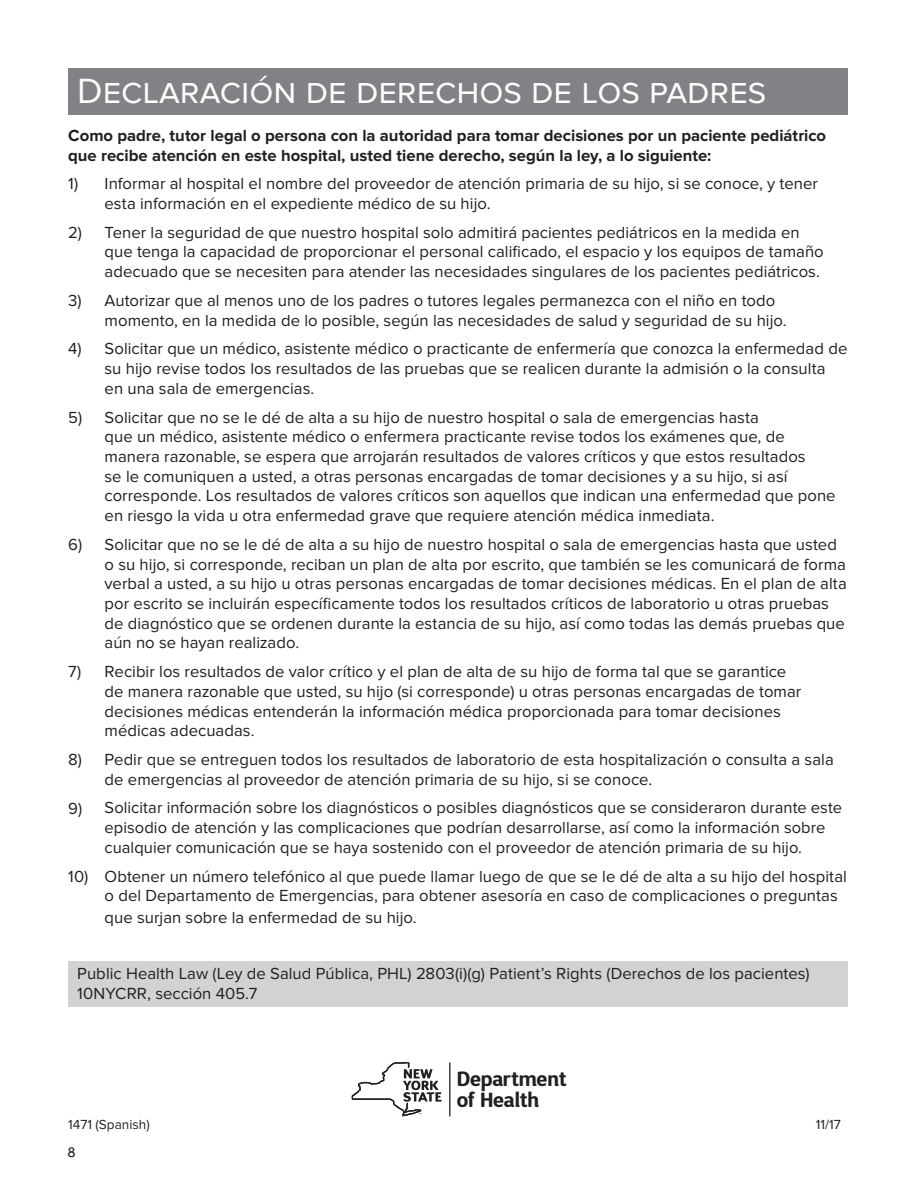
<style>
.page{position:relative;width:918px;height:1188px;background:#fff}
.page>*{position:absolute;margin:0;border:0;box-sizing:border-box;transform-origin:0 0}
.t1{font:36.3px "Proxima Nova";color:#fcfcfc}
.t2{font:700 20.55px/20.9px "D Sari";letter-spacing:-.01em;color:#231f20}
.t3{font:16.65px/19.6px "Proxima Nova";letter-spacing:.005em;color:#231f20}
.t4{font:700 16.65px/19.6px "Proxima Nova";color:#231f20}
.t5{font:15px "Effra";color:#231f20}
.t6{font:13.65px "Proxima Nova";color:#231f20}
</style>
<div class="page">
<div style="left:68px;top:68px;width:780px;height:47px;background:#808285"></div>
<div style="left:68px;top:962px;width:780px;height:45px;background:#d1d2d4"></div>
<hr style="left:449px;top:1062px;width:1px;height:55px;background:#231f20">
<svg style="left:352px;top:1062px;width:90px;height:54px"></svg>
<p class="t1" style="left:77px;top:70px;width:690px">Declaración de derechos de los padres</p>
<p class="t4" style="left:68px;top:126px;width:759px">Como padre, tutor legal o persona con la autoridad para tomar decisiones por un paciente pediátrico que recibe atención en este hospital, usted tiene derecho, según la ley, a lo siguiente:</p>
<p class="t3" style="left:105px;top:174px;width:715px;text-indent:-36px">1) Informar al hospital el nombre del proveedor de atención primaria de su hijo, si se conoce, y tener esta información en el expediente médico de su hijo.</p>
<p class="t3" style="left:105px;top:223px;width:721px;text-indent:-36px">2) Tener la seguridad de que nuestro hospital solo admitirá pacientes pediátricos en la medida en que tenga la capacidad de proporcionar el personal calificado, el espacio y los equipos de tamaño adecuado que se necesiten para atender las necesidades singulares de los pacientes pediátricos.</p>
<p class="t3" style="left:105px;top:291px;width:684px;text-indent:-36px">3) Autorizar que al menos uno de los padres o tutores legales permanezca con el niño en todo momento, en la medida de lo posible, según las necesidades de salud y seguridad de su hijo.</p>
<p class="t3" style="left:105px;top:339px;width:744px;text-indent:-36px">4) Solicitar que un médico, asistente médico o practicante de enfermería que conozca la enfermedad de su hijo revise todos los resultados de las pruebas que se realicen durante la admisión o la consulta en una sala de emergencias.</p>
<p class="t3" style="left:105px;top:407px;width:733px;text-indent:-36px">5) Solicitar que no se le dé de alta a su hijo de nuestro hospital o sala de emergencias hasta<br>que un médico, asistente médico o enfermera practicante revise todos los exámenes que, de manera razonable, se espera que arrojarán resultados de valores críticos y que estos resultados<br>se le comuniquen a usted, a otras personas encargadas de tomar decisiones y a su hijo, si así corresponde. Los resultados de valores críticos son aquellos que indican una enfermedad que pone en riesgo la vida u otra enfermedad grave que requiere atención médica inmediata.</p>
<p class="t3" style="left:105px;top:535px;width:744px;text-indent:-36px">6) Solicitar que no se le dé de alta a su hijo de nuestro hospital o sala de emergencias hasta que usted o su hijo, si corresponde, reciban un plan de alta por escrito, que también se les comunicará de forma verbal a usted, a su hijo u otras personas encargadas de tomar decisiones médicas. En el plan de alta por escrito se incluirán específicamente todos los resultados críticos de laboratorio u otras pruebas de diagnóstico que se ordenen durante la estancia de su hijo, así como todas las demás pruebas que aún no se hayan realizado.</p>
<p class="t3" style="left:105px;top:662px;width:698px;text-indent:-36px">7) Recibir los resultados de valor crítico y el plan de alta de su hijo de forma tal que se garantice de manera razonable que usted, su hijo (si corresponde) u otras personas encargadas de tomar decisiones médicas entenderán la información médica proporcionada para tomar decisiones médicas adecuadas.</p>
<p class="t3" style="left:105px;top:750px;width:731px;text-indent:-36px">8) Pedir que se entreguen todos los resultados de laboratorio de esta hospitalización o consulta a sala de emergencias al proveedor de atención primaria de su hijo, si se conoce.</p>
<p class="t3" style="left:105px;top:798px;width:739px;text-indent:-36px">9) Solicitar información sobre los diagnósticos o posibles diagnósticos que se consideraron durante este episodio de atención y las complicaciones que podrían desarrollarse, así como la información sobre cualquier comunicación que se haya sostenido con el proveedor de atención primaria de su hijo.</p>
<p class="t3" style="left:105px;top:867px;width:744px;text-indent:-36px">10) Obtener un número telefónico al que puede llamar luego de que se le dé de alta a su hijo del hospital o del Departamento de Emergencias, para obtener asesoría en caso de complicaciones o preguntas</p>
<p class="t3" style="left:105px;top:908px;width:314px">que surjan sobre la enfermedad de su hijo.</p>
<p class="t3" style="left:77px;top:964px;width:734px">Public Health Law (Ley de Salud Pública, PHL) 2803(i)(g) Patient’s Rights (Derechos de los pacientes)<br>10NYCRR, sección 405.7</p>
<p class="t2" style="left:457px;top:1068px;width:111px">Department of Health</p>
<p class="t6" style="left:68px;top:1116px;width:83px">1471 (Spanish)</p>
<p class="t6" style="left:816px;top:1116px;width:26px">11/17</p>
<p class="t5" style="left:68px;top:1143px;width:10px">8</p>
</div>
